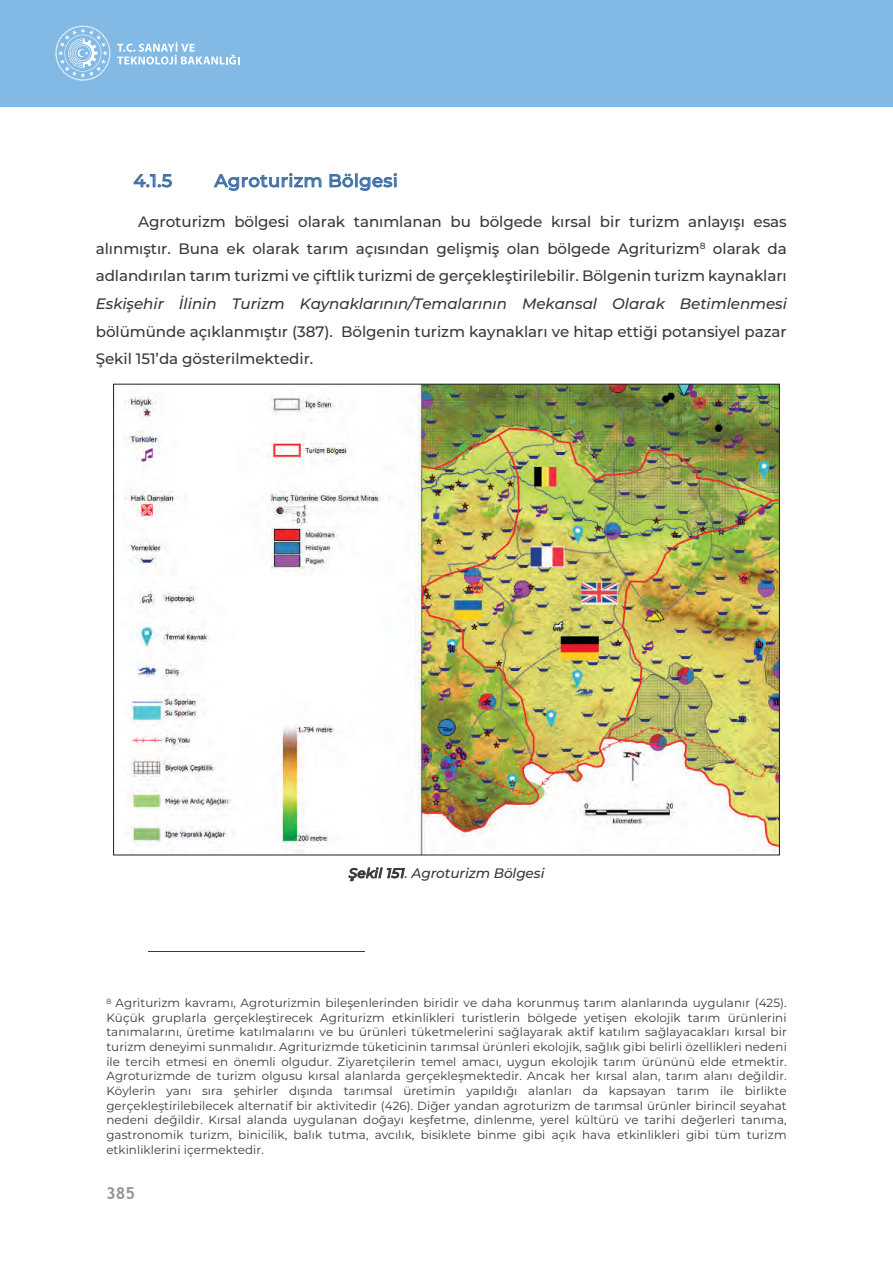
<style>
.page{position:relative;width:893px;height:1263px;background:#fff}
.page>*{position:absolute;margin:0;border:0;box-sizing:border-box;transform-origin:0 0}
.t1{font:500 17.7px "Montserrat";letter-spacing:.02em;color:#4372a8}
.t2{font:700 16.5px "Trebuchet MS";color:#939598}
.t3{font:500 15.15px/27.3px "Montserrat";letter-spacing:-.005em;color:#36393c;text-align:justify}
.t4{font:italic 500 15.15px "Montserrat";letter-spacing:-.005em;color:#36393c}
.t5{font:italic 500 13.65px "Montserrat";letter-spacing:-.01em;color:#36393c}
.t6{font:11.85px/14.7px "Montserrat";letter-spacing:.005em;color:#36393c;text-align:justify}
.s1{font-size:13.35px}
</style>
<div class="page">
<div style="left:0;top:0;width:893px;height:106px;background:#83bae5"></div>
<svg style="left:117px;top:42px;width:122px;height:23px"></svg>
<svg style="left:55px;top:25px;width:56px;height:56px"></svg>
<hr style="left:149px;top:951px;width:216px;height:1px;background:#36393c">
<img style="left:124px;top:386px;width:654px;height:467px">
<h1 class="t1" style="left:133px;top:168px;width:40px">4.1.5</h1>
<h1 class="t1" style="left:214px;top:168px;width:185px">Agroturizm Bölgesi</h1>
<p class="t3" style="left:96px;top:207px;width:693px;text-indent:43px">Agroturizm bölgesi olarak tanımlanan bu bölgede kırsal bir turizm anlayışı esas alınmıştır. Buna ek olarak tarım açısından gelişmiş olan bölgede Agriturizm<sup>8</sup> olarak da adlandırılan tarım turizmi ve çiftlik turizmi de gerçekleştirilebilir. Bölgenin turizm kaynakları</p>
<p class="t4" style="left:96px;top:293px;width:693px">Eskişehir İlinin Turizm Kaynaklarının/Temalarının Mekansal Olarak Betimlenmesi</p>
<p class="t3" style="left:96px;top:317px;width:692px">bölümünde açıklanmıştır (387). Bölgenin turizm kaynakları ve hitap ettiği potansiyel pazar<br>Şekil 151’da gösterilmektedir.</p>
<p class="t5" style="left:349px;top:864px;width:197px"><span class="s1">Şekil 151</span>. Agroturizm Bölgesi</p>
<p class="t6" style="left:106px;top:995px;width:682px"><sup>8</sup> Agriturizm kavramı, Agroturizmin bileşenlerinden biridir ve daha korunmuş tarım alanlarında uygulanır (425).<br>Küçük gruplarla gerçekleştirecek Agriturizm etkinlikleri turistlerin bölgede yetişen ekolojik tarım ürünlerini tanımalarını, üretime katılmalarını ve bu ürünleri tüketmelerini sağlayarak aktif katılım sağlayacakları kırsal bir turizm deneyimi sunmalıdır. Agriturizmde tüketicinin tarımsal ürünleri ekolojik, sağlık gibi belirli özellikleri nedeni ile tercih etmesi en önemli olgudur. Ziyaretçilerin temel amacı, uygun ekolojik tarım ürününü elde etmektir.<br>Agroturizmde de turizm olgusu kırsal alanlarda gerçekleşmektedir. Ancak her kırsal alan, tarım alanı değildir.<br>Köylerin yanı sıra şehirler dışında tarımsal üretimin yapıldığı alanları da kapsayan tarım ile birlikte gerçekleştirilebilecek alternatif bir aktivitedir (426). Diğer yandan agroturizm de tarımsal ürünler birincil seyahat nedeni değildir. Kırsal alanda uygulanan doğayı keşfetme, dinlenme, yerel kültürü ve tarihi değerleri tanıma, gastronomik turizm, binicilik, balık tutma, avcılık, bisiklete binme gibi açık hava etkinlikleri gibi tüm turizm etkinliklerini içermektedir.</p>
<h2 class="t2" style="left:106px;top:1183px;width:31px">385</h2>
</div>
